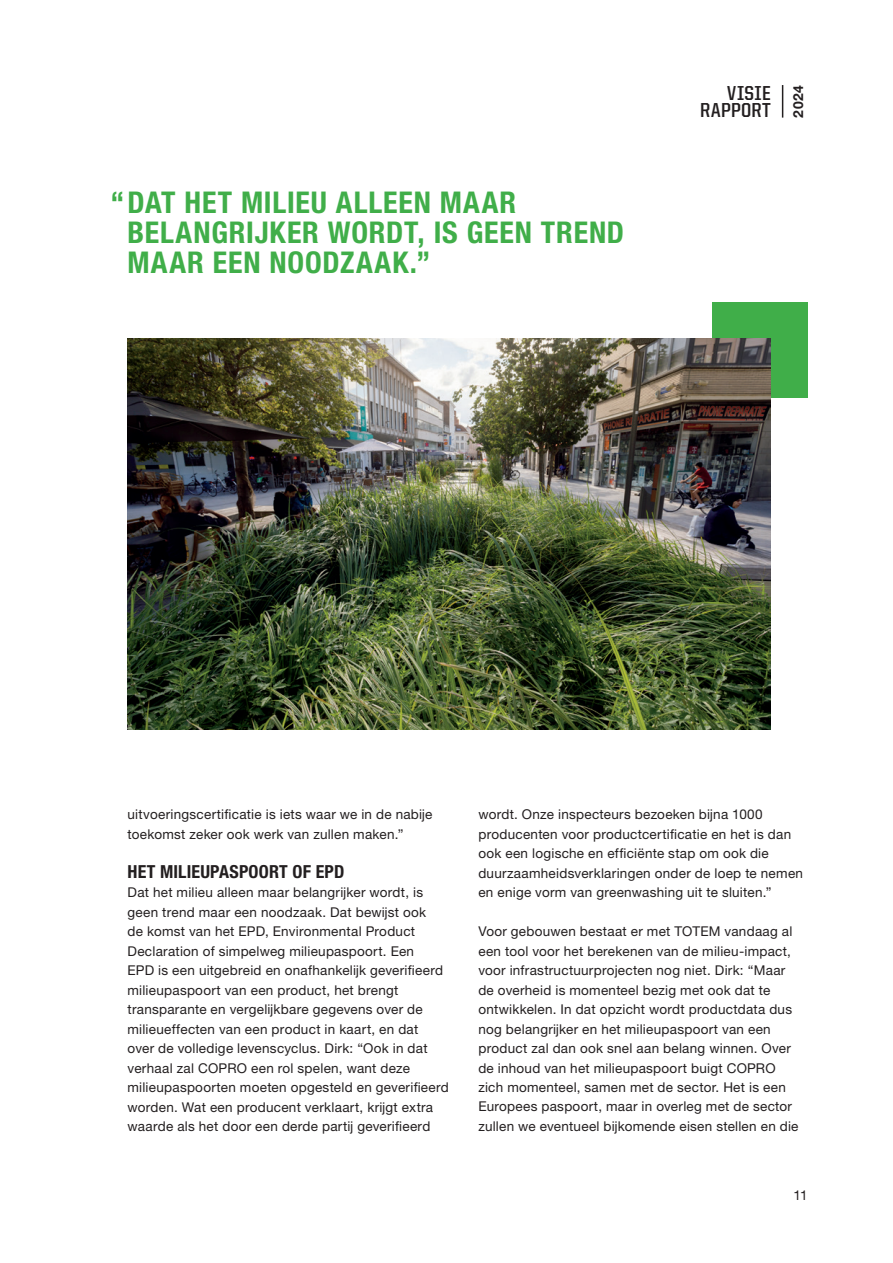
<style>
.page{position:relative;width:893px;height:1263px;background:#fff}
.page>*{position:absolute;margin:0;border:0;box-sizing:border-box;transform-origin:0 0}
.t1{font:700 condensed 30px/30px "Helvetica Neue LT Pro";letter-spacing:.025em;color:#40ae49}
.t2{font:700 20.25px/16.5px "United Sans Semi Cond";letter-spacing:.02em;color:#231f20;text-align:right}
.t3{font:700 condensed 18px "Helvetica Neue LT Pro";letter-spacing:.01em;color:#231f20}
.t4{font:700 13.8px "Helvetica Neue LT Pro";color:#231f20}
.t5{font:13.5px/19.5px "Helvetica Neue LT Pro";letter-spacing:.02em;color:#231f20}
</style>
<div class="page">
<hr style="left:782px;top:85px;width:1px;height:33px;background:#231f20">
<div style="left:712px;top:302px;width:96px;height:96px;background:#40ae49"></div>
<img style="left:128px;top:338px;width:643px;height:391px">
<h1 class="t1" style="left:128px;top:187px;width:498px;text-indent:-17px">“DAT HET MILIEU ALLEEN MAAR<br>BELANGRIJKER WORDT, IS GEEN TREND<br>MAAR EEN NOODZAAK.”</h1>
<h2 class="t2" style="left:700px;top:85px;width:72px">VISIE<br>RAPPORT</h2>
<p class="t4" style="left:790px;top:118px;width:34px;rotate:-90deg">2024</p>
<p class="t5" style="left:128px;top:804px;width:306px">uitvoeringscertificatie is iets waar we in de nabije toekomst zeker ook werk van zullen maken.”</p>
<h3 class="t3" style="left:128px;top:860px;width:218px">HET MILIEUPASPOORT OF EPD</h3>
<p class="t5" style="left:128px;top:882px;width:323px">Dat het milieu alleen maar belangrijker wordt, is geen trend maar een noodzaak. Dat bewijst ook<br>de komst van het EPD, Environmental Product Declaration of simpelweg milieupaspoort. Een<br>EPD is een uitgebreid en onafhankelijk geverifieerd milieupaspoort van een product, het brengt transparante en vergelijkbare gegevens over de milieueffecten van een product in kaart, en dat<br>over de volledige levenscyclus. Dirk: “Ook in dat verhaal zal COPRO een rol spelen, want deze milieupaspoorten moeten opgesteld en geverifieerd worden. Wat een producent verklaart, krijgt extra waarde als het door een derde partij geverifieerd</p>
<p class="t5" style="left:478px;top:804px;width:326px">wordt. Onze inspecteurs bezoeken bijna 1000 producenten voor productcertificatie en het is dan ook een logische en efficiënte stap om ook die duurzaamheidsverklaringen onder de loep te nemen en enige vorm van greenwashing uit te sluiten.”</p>
<p class="t5" style="left:478px;top:921px;width:322px">Voor gebouwen bestaat er met TOTEM vandaag al een tool voor het berekenen van de milieu-impact, voor infrastructuurprojecten nog niet. Dirk: “Maar de overheid is momenteel bezig met ook dat te ontwikkelen. In dat opzicht wordt productdata dus nog belangrijker en het milieupaspoort van een product zal dan ook snel aan belang winnen. Over de inhoud van het milieupaspoort buigt COPRO zich momenteel, samen met de sector. Het is een Europees paspoort, maar in overleg met de sector zullen we eventueel bijkomende eisen stellen en die</p>
<p class="t5" style="left:793px;top:1185px;width:16px">11</p>
</div>
